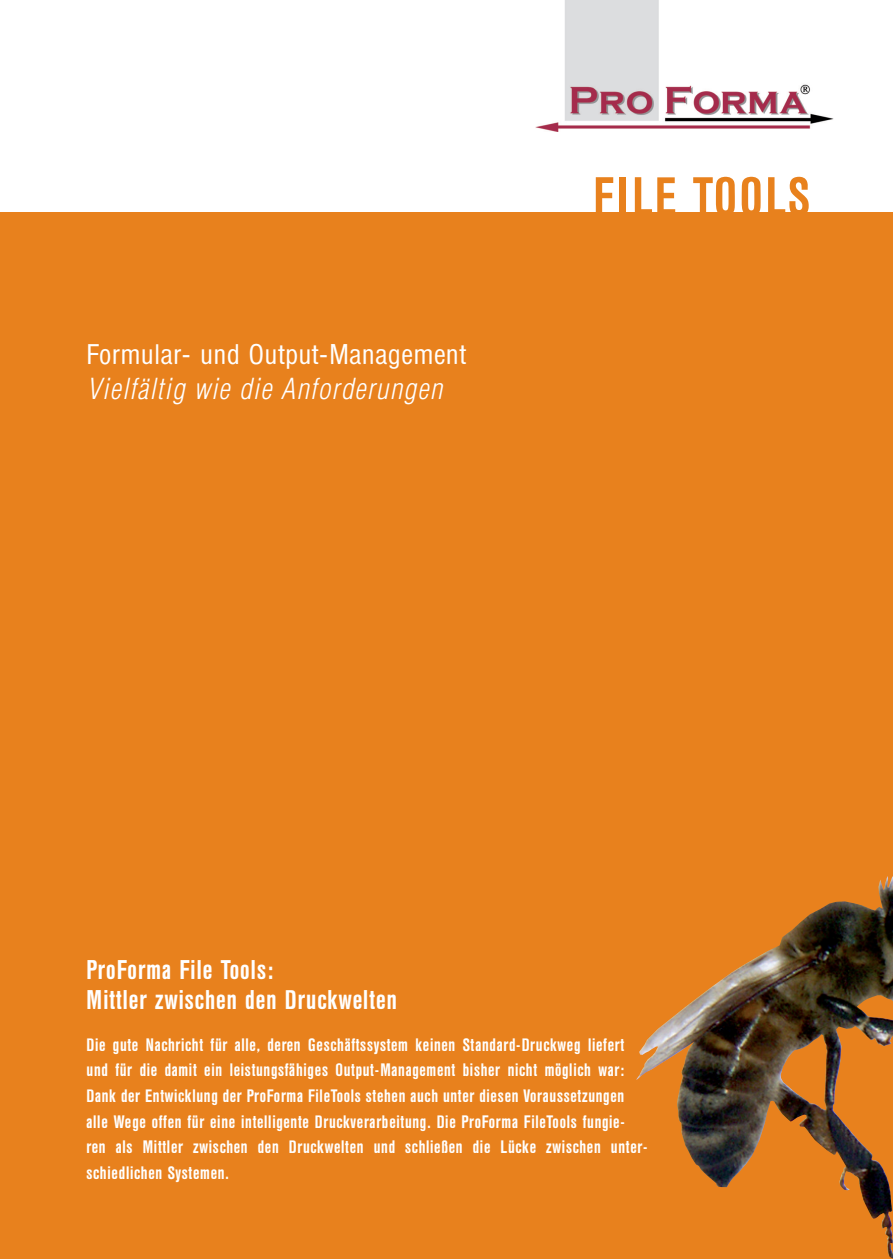
<style>
.page{position:relative;width:893px;height:1259px;background:#fff}
.page>*{position:absolute;margin:0;border:0;box-sizing:border-box;transform-origin:0 0}
.t1{font:500 54px "Helvetica Con BQ";letter-spacing:.06em;color:#e8811d}
.t2{font:300 28.35px "Helvetica Con BQ";letter-spacing:.03em;color:#fff}
.t3{font:italic 300 condensed 28.35px "Helvetica";letter-spacing:.045em;color:#fff}
.t4{font:500 27px/30px "Helvetica Con BQ";letter-spacing:.04em;color:#fff}
.t5{font:500 18px/25.7px "Helvetica Con BQ";letter-spacing:.04em;color:#fff}
</style>
<div class="page">
<div style="left:0;top:213px;width:893px;height:1046px;background:#e8811d"></div>
<img style="left:535px;top:0;width:298px;height:132px">
<img style="left:636px;top:876px;width:257px;height:382px">
<h2 class="t2" style="left:87px;top:339px;width:381px">Formular- und Output-Management</h2>
<h2 class="t3" style="left:87px;top:378px;width:357px">Vielfältig wie die Anforderungen</h2>
<h1 class="t1" style="left:593px;top:168px;width:218px">FILE TOOLS</h1>
<h3 class="t4" style="left:87px;top:955px;width:312px">ProForma File Tools:<br>Mittler zwischen den Druckwelten</h3>
<p class="t5" style="left:87px;top:1031px;width:562px">Die gute Nachricht für alle, deren Geschäftssystem keinen Standard-Druckweg liefert und für die damit ein leistungsfähiges Output-Management bisher nicht möglich war:<br>Dank der Entwicklung der ProForma FileTools stehen auch unter diesen Voraussetzungen alle Wege offen für eine intelligente Druckverarbeitung. Die ProForma FileTools fungie&shy;ren als Mittler zwischen den Druckwelten und schließen die Lücke zwischen unter&shy;schiedlichen Systemen.</p>
</div>
